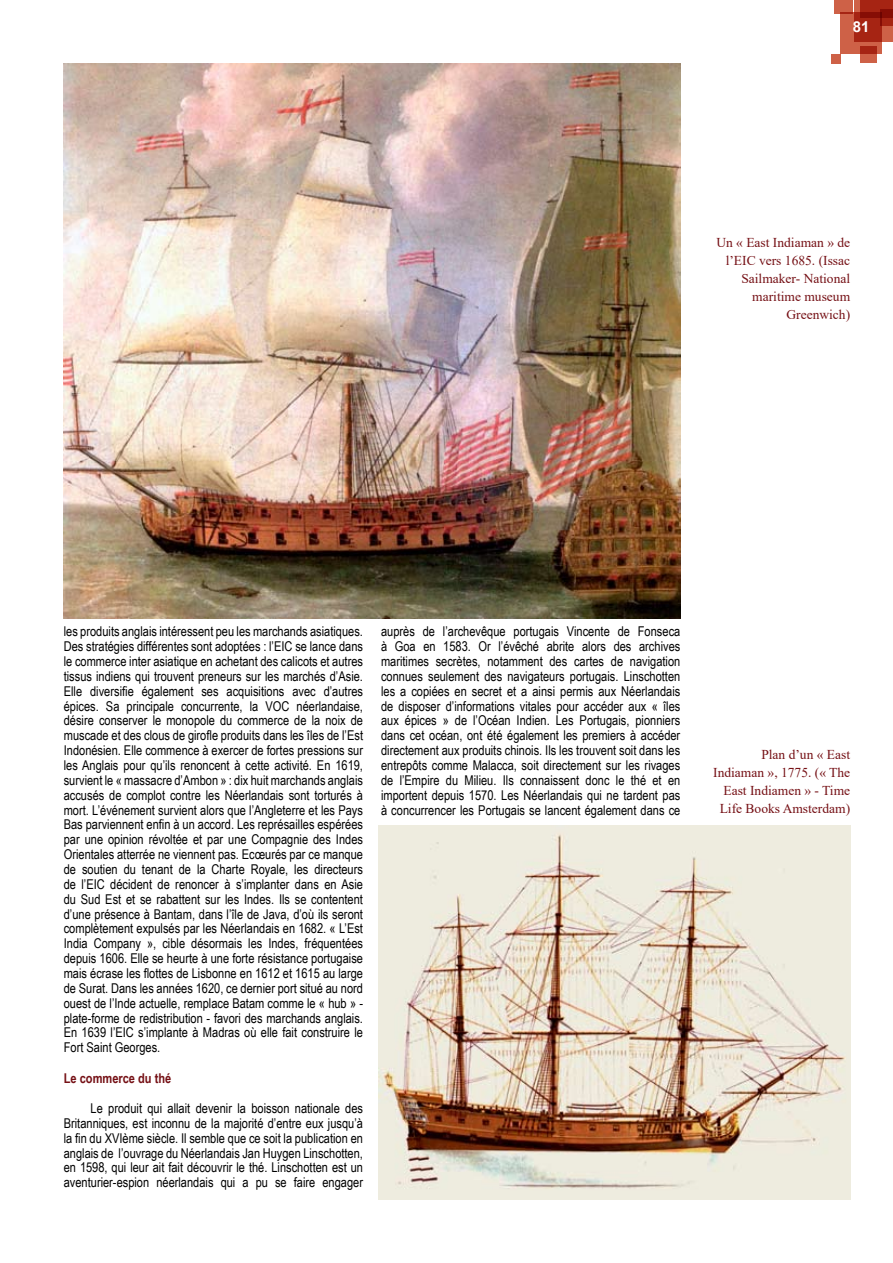
<style>
.page{position:relative;width:893px;height:1263px;background:#fff}
.page>*{position:absolute;margin:0;border:0;box-sizing:border-box;transform-origin:0 0}
.t1{font:700 15px "Arial";color:#fff}
.t2{font:13.5px/14.9px "Arial Narrow";color:#000;text-align:justify}
.t3{font:13.5px/18px "Times New Roman";color:#751015;text-align:right}
.t4{font:700 13.5px "Arial Narrow";color:#751015}
</style>
<div class="page">
<div style="left:854px;top:0;width:39px;height:42px;background:#ce6147"></div>
<div style="left:860px;top:0;width:33px;height:18px;background:#a62413"></div>
<svg style="left:840px;top:13px;width:42px;height:41px;background:#b7402b"></svg>
<div style="left:831px;top:54px;width:9px;height:10px;background:#ce6147"></div>
<div style="left:834px;top:0;width:18px;height:14px;background:#ce6147"></div>
<svg style="left:860px;top:46px;width:16px;height:16px"></svg>
<svg style="left:880px;top:9px;width:13px;height:16px"></svg>
<img style="left:64px;top:64px;width:616px;height:554px">
<img style="left:378px;top:826px;width:472px;height:373px">
<p class="t1" style="left:853px;top:16px;width:18px">81</p>
<p class="t3" style="left:716px;top:234px;width:135px">Un « East Indiaman » de l’EIC vers 1685. (Issac<br>Sailmaker- National maritime museum<br>Greenwich)</p>
<p class="t2" style="left:64px;top:624px;width:301px">les produits anglais intéressent peu les marchands asiatiques.<br>Des stratégies différentes sont adoptées : l’EIC se lance dans le commerce inter asiatique en achetant des calicots et autres tissus indiens qui trouvent preneurs sur les marchés d’Asie.<br>Elle diversifie également ses acquisitions avec d’autres épices. Sa principale concurrente, la VOC néerlandaise, désire conserver le monopole du commerce de la noix de muscade et des clous de girofle produits dans les îles de l’Est Indonésien. Elle commence à exercer de fortes pressions sur les Anglais pour qu’ils renoncent à cette activité. En 1619, survient le « massacre d’Ambon » : dix huit marchands anglais accusés de complot contre les Néerlandais sont torturés à mort. L’événement survient alors que l’Angleterre et les Pays Bas parviennent enfin à un accord. Les représailles espérées par une opinion révoltée et par une Compagnie des Indes Orientales atterrée ne viennent pas. Ecœurés par ce manque de soutien du tenant de la Charte Royale, les directeurs de l’EIC décident de renoncer à s’implanter dans en Asie du Sud Est et se rabattent sur les Indes. Ils se contentent d’une présence à Bantam, dans l’île de Java, d’où ils seront complètement expulsés par les Néerlandais en 1682. « L’Est India Company », cible désormais les Indes, fréquentées depuis 1606. Elle se heurte à une forte résistance portugaise mais écrase les flottes de Lisbonne en 1612 et 1615 au large de Surat. Dans les années 1620, ce dernier port situé au nord ouest de l’Inde actuelle, remplace Batam comme le « hub » - plate-forme de redistribution - favori des marchands anglais.<br>En 1639 l’EIC s’implante à Madras où elle fait construire le Fort Saint Georges.</p>
<p class="t4" style="left:64px;top:1068px;width:109px">Le commerce du thé</p>
<p class="t2" style="left:64px;top:1100px;width:301px;text-indent:27px">Le produit qui allait devenir la boisson nationale des Britanniques, est inconnu de la majorité d’entre eux jusqu’à la fin du XVIème siècle. Il semble que ce soit la publication en anglais de l’ouvrage du Néerlandais Jan Huygen Linschotten, en 1598, qui leur ait fait découvrir le thé. Linschotten est un aventurier-espion néerlandais qui a pu se faire engager</p>
<p class="t2" style="left:381px;top:624px;width:301px">auprès de l’archevêque portugais Vincente de Fonseca à Goa en 1583. Or l’évêché abrite alors des archives maritimes secrètes, notamment des cartes de navigation connues seulement des navigateurs portugais. Linschotten les a copiées en secret et a ainsi permis aux Néerlandais de disposer d’informations vitales pour accéder aux « îles aux épices » de l’Océan Indien. Les Portugais, pionniers dans cet océan, ont été également les premiers à accéder directement aux produits chinois. Ils les trouvent soit dans les entrepôts comme Malacca, soit directement sur les rivages de l’Empire du Milieu. Ils connaissent donc le thé et en importent depuis 1570. Les Néerlandais qui ne tardent pas à concurrencer les Portugais se lancent également dans ce</p>
<p class="t3" style="left:713px;top:745px;width:138px">Plan d’un « East<br>Indiaman », 1775. (« The<br>East Indiamen » - Time<br>Life Books Amsterdam)</p>
</div>
